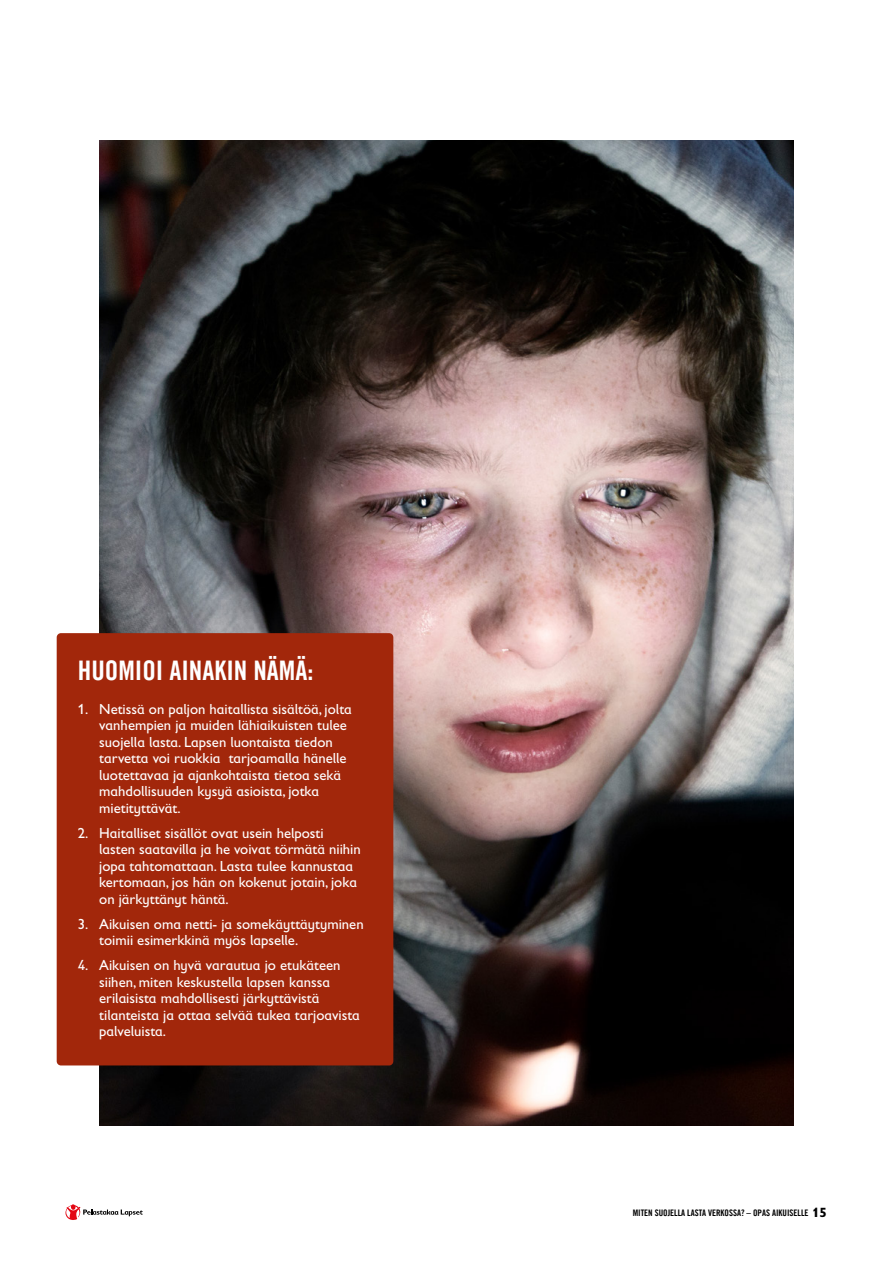
<style>
.page{position:relative;width:893px;height:1263px;background:#fff}
.page>*{position:absolute;margin:0;border:0;box-sizing:border-box;transform-origin:0 0}
.t1{font:27px "Trade Gothic LT Com Bd Cn 20";color:#fff}
.t2{font:14.7px/16.5px "Gill Sans Infant Std";color:#fff}
.t3{font:9px "Trade Gothic LT Com Bd Cn 20";color:#000}
.s1{font-family:"Gill Sans Infant Std";font-weight:700;font-size:13.5px}
</style>
<div class="page">
<svg style="left:65px;top:1204px;width:78px;height:16px"></svg>
<img style="left:99px;top:140px;width:695px;height:986px">
<div style="left:57px;top:633px;width:336px;height:432px;background:#a2270b;border-radius:4px"></div>
<h1 class="t1" style="left:78px;top:654px;width:237px">HUOMIOI AINAKIN NÄMÄ:</h1>
<p class="t2" style="left:99px;top:701px;width:254px;text-indent:-21px">1. Netissä on paljon haitallista sisältöä, jolta vanhempien ja muiden lähiaikuisten tulee suojella lasta. Lapsen luontaista tiedon tarvetta voi ruokkia tarjoamalla hänelle luotettavaa ja ajankohtaista tietoa sekä mahdollisuuden kysyä asioista, jotka mietityttävät.</p>
<p class="t2" style="left:99px;top:825px;width:263px;text-indent:-21px">2. Haitalliset sisällöt ovat usein helposti lasten saatavilla ja he voivat törmätä niihin jopa tahtomattaan. Lasta tulee kannustaa kertomaan, jos hän on kokenut jotain, joka on järkyttänyt häntä.</p>
<p class="t2" style="left:99px;top:916px;width:266px;text-indent:-21px">3. Aikuisen oma netti- ja somekäyttäytyminen toimii esimerkkinä myös lapselle.</p>
<p class="t2" style="left:99px;top:957px;width:262px;text-indent:-21px">4. Aikuisen on hyvä varautua jo etukäteen siihen, miten keskustella lapsen kanssa erilaisista mahdollisesti järkyttävistä tilanteista ja ottaa selvää tukea tarjoavista palveluista.</p>
<p class="t3" style="left:633px;top:1207px;width:196px">MITEN SUOJELLA LASTA VERKOSSA? – OPAS AIKUISELLE <span class="s1">15</span></p>
</div>
